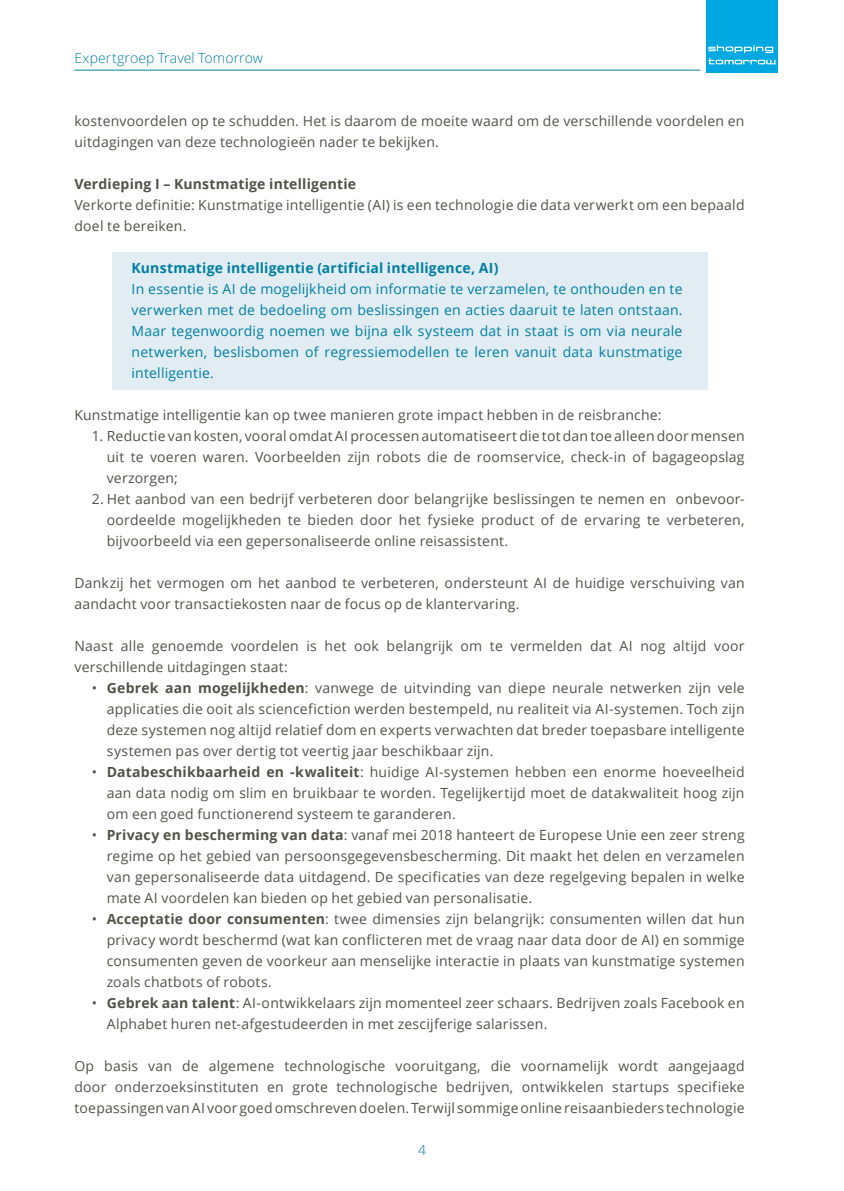
<style>
.page{position:relative;width:844px;height:1191px;background:#fff}
.page>*{position:absolute;margin:0;border:0;box-sizing:border-box;transform-origin:0 0}
.t1{font:14px/21px "Open Sans";letter-spacing:.015em;color:#535249;text-align:justify}
.t2{font:14px/21px "Open Sans";letter-spacing:.015em;color:#007ea4;text-align:justify}
.t3{font:700 14px "Open Sans";letter-spacing:.015em;color:#007ea4}
.t4{font:700 14px "Open Sans";letter-spacing:.015em;color:#535249}
.t5{font:300 14px "Open Sans";letter-spacing:.005em;color:#007ea4}
.s1{font-weight:700}
</style>
<div class="page">
<div style="left:705px;top:0;width:72px;height:72px;background:#00a8e1"></div>
<svg style="left:708px;top:45px;width:67px;height:19px"></svg>
<hr style="left:74px;top:70px;width:626px;height:1px;background:#007ea4">
<div style="left:112px;top:252px;width:595px;height:137px;background:#e2edf3"></div>
<p class="t5" style="left:74px;top:48px;width:190px">Expertgroep Travel Tomorrow</p>
<p class="t1" style="left:74px;top:110px;width:671px">kostenvoordelen op te schudden. Het is daarom de moeite waard om de verschillende voordelen en uitdagingen van deze technologieën nader te bekijken.</p>
<p class="t4" style="left:74px;top:174px;width:283px">Verdieping I – Kunstmatige intelligentie</p>
<p class="t1" style="left:74px;top:194px;width:671px">Verkorte definitie: Kunstmatige intelligentie (AI) is een technologie die data verwerkt om een bepaald doel te bereiken.</p>
<p class="t3" style="left:131px;top:258px;width:368px">Kunstmatige intelligentie (artificial intelligence, AI)</p>
<p class="t2" style="left:131px;top:278px;width:552px">In essentie is AI de mogelijkheid om informatie te verzamelen, te onthouden en te verwerken met de bedoeling om beslissingen en acties daaruit te laten ontstaan.<br>Maar tegenwoordig noemen we bijna elk systeem dat in staat is om via neurale netwerken, beslisbomen of regressiemodellen te leren vanuit data kunstmatige intelligentie.</p>
<p class="t1" style="left:74px;top:404px;width:588px">Kunstmatige intelligentie kan op twee manieren grote impact hebben in de reisbranche:</p>
<p class="t1" style="left:107px;top:425px;width:639px;text-indent:-15px">1. Reductie van kosten, vooral omdat AI processen automatiseert die tot dan toe alleen door mensen uit te voeren waren. Voorbeelden zijn robots die de roomservice, check-in of bagageopslag verzorgen;</p>
<p class="t1" style="left:107px;top:488px;width:639px;text-indent:-15px">2. Het aanbod van een bedrijf verbeteren door belangrijke beslissingen te nemen en onbevoor&shy;oordeelde mogelijkheden te bieden door het fysieke product of de ervaring te verbeteren, bijvoorbeeld via een gepersonaliseerde online reisassistent.</p>
<p class="t1" style="left:74px;top:572px;width:671px">Dankzij het vermogen om het aanbod te verbeteren, ondersteunt AI de huidige verschuiving van aandacht voor transactiekosten naar de focus op de klantervaring.</p>
<p class="t1" style="left:74px;top:635px;width:671px">Naast alle genoemde voordelen is het ook belangrijk om te vermelden dat AI nog altijd voor verschillende uitdagingen staat:</p>
<p class="t1" style="left:107px;top:677px;width:639px;text-indent:-15px">• <span class="s1">Gebrek aan mogelijkheden</span>: vanwege de uitvinding van diepe neurale netwerken zijn vele applicaties die ooit als sciencefiction werden bestempeld, nu realiteit via AI-systemen. Toch zijn deze systemen nog altijd relatief dom en experts verwachten dat breder toepasbare intelligente systemen pas over dertig tot veertig jaar beschikbaar zijn.</p>
<p class="t1" style="left:107px;top:761px;width:639px;text-indent:-15px">• <span class="s1">Databeschikbaarheid en -kwaliteit</span>: huidige AI-systemen hebben een enorme hoeveelheid aan data nodig om slim en bruikbaar te worden. Tegelijkertijd moet de datakwaliteit hoog zijn om een goed functionerend systeem te garanderen.</p>
<p class="t1" style="left:107px;top:824px;width:639px;text-indent:-15px">• <span class="s1">Privacy en bescherming van data</span>: vanaf mei 2018 hanteert de Europese Unie een zeer streng regime op het gebied van persoonsgegevensbescherming. Dit maakt het delen en verzamelen van gepersonaliseerde data uitdagend. De specificaties van deze regelgeving bepalen in welke mate AI voordelen kan bieden op het gebied van personalisatie.</p>
<p class="t1" style="left:107px;top:908px;width:639px;text-indent:-15px">• <span class="s1">Acceptatie door consumenten</span>: twee dimensies zijn belangrijk: consumenten willen dat hun privacy wordt beschermd (wat kan conflicteren met de vraag naar data door de AI) en sommige consumenten geven de voorkeur aan menselijke interactie in plaats van kunstmatige systemen zoals chatbots of robots.</p>
<p class="t1" style="left:107px;top:992px;width:639px;text-indent:-15px">• <span class="s1">Gebrek aan talent</span>: AI-ontwikkelaars zijn momenteel zeer schaars. Bedrijven zoals Facebook en<br>Alphabet huren net-afgestudeerden in met zescijferige salarissen.</p>
<p class="t1" style="left:74px;top:1055px;width:671px">Op basis van de algemene technologische vooruitgang, die voornamelijk wordt aangejaagd door onderzoeksinstituten en grote technologische bedrijven, ontwikkelen startups specifieke toepassingen van AI voor goed omschreven doelen. Terwijl sommige online reisaanbieders technologie</p>
<p class="t5" style="left:418px;top:1140px;width:9px">4</p>
</div>
